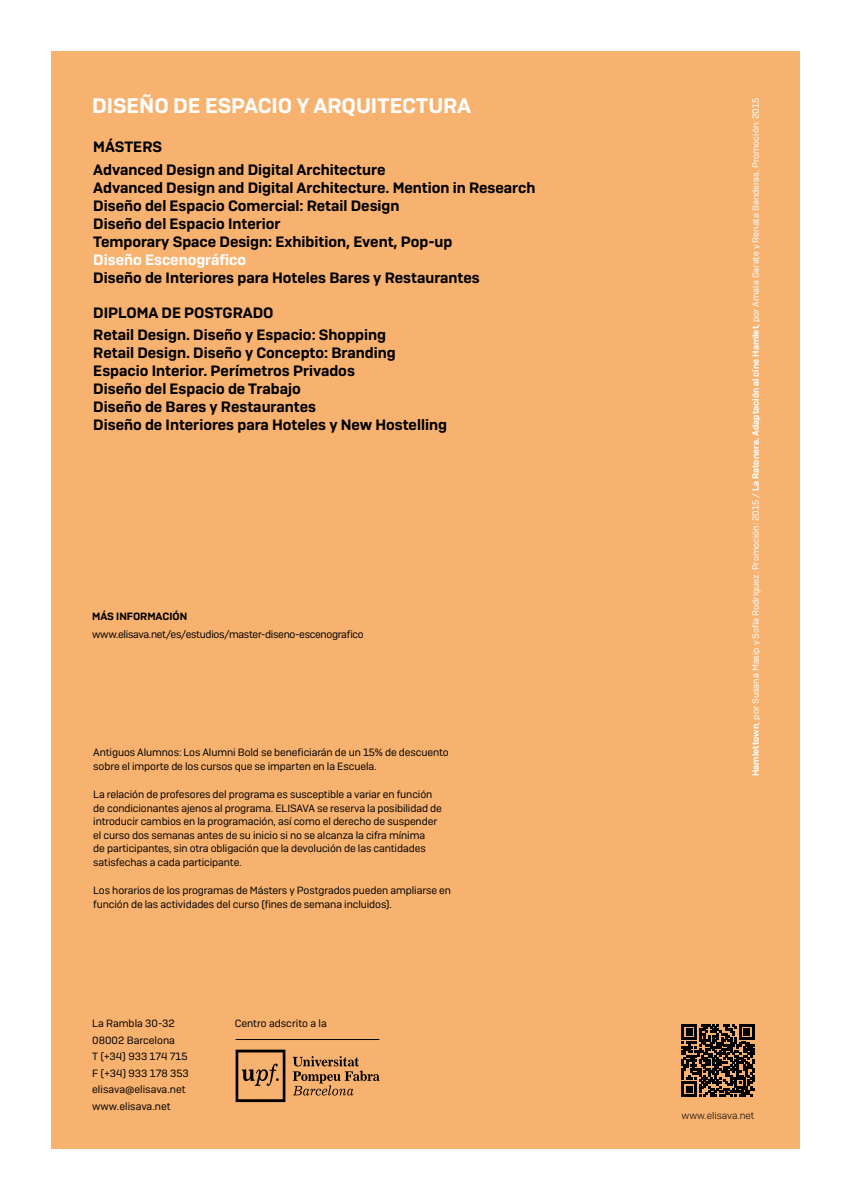
<style>
.page{position:relative;width:851px;height:1200px;background:#fff}
.page>*{position:absolute;margin:0;border:0;box-sizing:border-box;transform-origin:0 0}
.t1{font:600 21px "Camber";color:#fff}
.t2{font:600 15px/18px "Camber";color:#000}
.t3{font:600 15px "Camber";color:#fff}
.t4{font:10.5px/13.5px "Camber";letter-spacing:-.01em;color:#000}
.t5{font:10.5px "Camber";letter-spacing:-.03em;color:#000}
.t6{font:600 10.5px "Camber";color:#000}
.t7{font:9.9px "Camber Lg";color:#000}
.t8{font:9px "Camber";color:#fff}
.s1{font-weight:600}
</style>
<div class="page">
<div style="left:51px;top:51px;width:748px;height:1097px;background:#f8b26f"></div>
<svg style="left:235px;top:1049px;width:50px;height:52px"></svg>
<svg style="left:292px;top:1056px;width:87px;height:39px"></svg>
<hr style="left:235px;top:1038px;width:144px;height:1px;background:#000">
<svg style="left:681px;top:1024px;width:73px;height:72px"></svg>
<h1 class="t1" style="left:92px;top:93px;width:380px">DISEÑO DE ESPACIO Y ARQUITECTURA</h1>
<h2 class="t2" style="left:93px;top:136px;width:293px;line-height:22.2px">MÁSTERS<br>Advanced Design and Digital Architecture</h2>
<h2 class="t2" style="left:93px;top:178px;width:443px">Advanced Design and Digital Architecture. Mention in Research Diseño del Espacio Comercial: Retail Design<br>Diseño del Espacio Interior<br>Temporary Space Design: Exhibition, Event, Pop-up</h2>
<h2 class="t3" style="left:93px;top:250px;width:154px">Diseño Escenográfico</h2>
<h2 class="t2" style="left:93px;top:268px;width:388px">Diseño de Interiores para Hoteles Bares y Restaurantes</h2>
<h2 class="t2" style="left:93px;top:301px;width:294px;line-height:22.2px">DIPLOMA DE POSTGRADO<br>Retail Design. Diseño y Espacio: Shopping</h2>
<h2 class="t2" style="left:93px;top:343px;width:355px">Retail Design. Diseño y Concepto: Branding Espacio Interior. Perímetros Privados<br>Diseño del Espacio de Trabajo<br>Diseño de Bares y Restaurantes<br>Diseño de Interiores para Hoteles y New Hostelling</h2>
<p class="t6" style="left:92px;top:610px;width:96px">MÁS INFORMACIÓN</p>
<p class="t5" style="left:92px;top:628px;width:273px">www.elisava.net/es/estudios/master-diseno-escenografico</p>
<p class="t4" style="left:93px;top:745px;width:357px">Antiguos Alumnos: Los Alumni Bold se beneficiarán de un 15% de descuento sobre el importe de los cursos que se imparten en la Escuela.</p>
<p class="t4" style="left:93px;top:787px;width:350px">La relación de profesores del programa es susceptible a variar en función de condicionantes ajenos al programa. ELISAVA se reserva la posibilidad de introducir cambios en la programación, así como el derecho de suspender el curso dos semanas antes de su inicio si no se alcanza la cifra mínima<br>de participantes, sin otra obligación que la devolución de las cantidades satisfechas a cada participante.</p>
<p class="t4" style="left:93px;top:883px;width:359px">Los horarios de los programas de Másters y Postgrados pueden ampliarse en función de las actividades del curso (fines de semana incluidos).</p>
<p class="t4" style="left:92px;top:1014px;width:98px;line-height:16.5px">La Rambla 30-32<br>08002 Barcelona<br>T (+34) 933 174 715<br>F (+34) 933 178 353 elisava@elisava.net www.elisava.net</p>
<p class="t4" style="left:235px;top:1016px;width:94px">Centro adscrito a la</p>
<p class="t8" style="left:750px;top:775px;width:679px;rotate:-90deg"><span class="s1">Hamlettown</span>, por Susana Masip y Sofia Rodriguez. Promoción: 2015 / <span class="s1">La Ratonera. Adaptación al cine Hamlet</span>, por Amaia Garate y Renata Banderas. Promoción: 2015</p>
<p class="t7" style="left:681px;top:1109px;width:74px">www.elisava.net</p>
</div>
